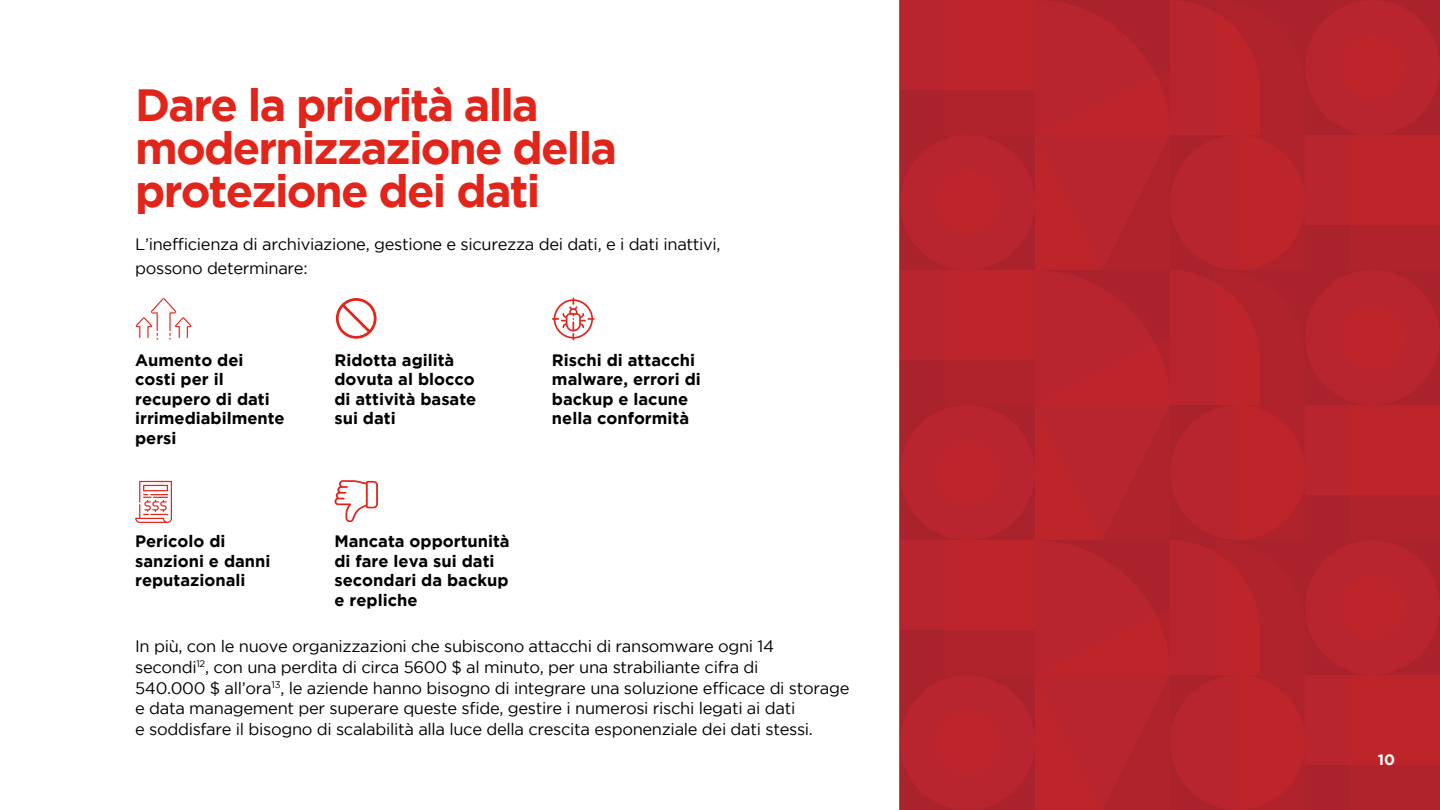
<style>
.page{position:relative;width:1440px;height:810px;background:#fff}
.page>*{position:absolute;margin:0;border:0;box-sizing:border-box;transform-origin:0 0}
.t1{font:700 45px/42.8px "Gotham";letter-spacing:-.04em;color:#e1251b}
.t2{font:16.5px/20.6px "Gotham";letter-spacing:-.02em;color:#000}
.t3{font:700 16.5px/19.5px "Gotham";color:#000}
.t4{font:700 15px "Gotham";color:#fff}
</style>
<div class="page">
<svg style="left:135px;top:297px;width:57px;height:43px"></svg>
<svg style="left:552px;top:298px;width:43px;height:42px"></svg>
<svg style="left:135px;top:481px;width:37px;height:42px"></svg>
<svg style="left:335px;top:480px;width:43px;height:42px"></svg>
<svg style="left:335px;top:297px;width:42px;height:43px"></svg>
<div style="left:899px;top:0;width:541px;height:810px;background:#b8252e"></div>
<h1 class="t1" style="left:135px;top:83px;width:484px">Dare la priorità alla modernizzazione della protezione dei dati</h1>
<p class="t2" style="left:135px;top:232px;width:587px;line-height:24px">L’inefficienza di archiviazione, gestione e sicurezza dei dati, e i dati inattivi, possono determinare:</p>
<p class="t3" style="left:135px;top:350px;width:151px">Aumento dei costi per il recupero di dati irrimediabilmente persi</p>
<p class="t3" style="left:334px;top:350px;width:143px">Ridotta agilità dovuta al blocco di attività basate sui dati</p>
<p class="t3" style="left:552px;top:350px;width:150px">Rischi di attacchi malware, errori di backup e lacune nella conformità</p>
<p class="t3" style="left:135px;top:531px;width:137px">Pericolo di sanzioni e danni reputazionali</p>
<p class="t3" style="left:334px;top:531px;width:177px">Mancata opportunità di fare leva sui dati secondari da backup e repliche</p>
<p class="t2" style="left:135px;top:636px;width:716px">In più, con le nuove organizzazioni che subiscono attacchi di ransomware ogni 14 secondi<sup>12</sup>, con una perdita di circa 5600 $ al minuto, per una strabiliante cifra di<br>540.000 $ all’ora<sup>13</sup>, le aziende hanno bisogno di integrare una soluzione efficace di storage e data management per superare queste sfide, gestire i numerosi rischi legati ai dati<br>e soddisfare il bisogno di scalabilità alla luce della crescita esponenziale dei dati stessi.</p>
<p class="t4" style="left:1378px;top:751px;width:19px">10</p>
</div>
